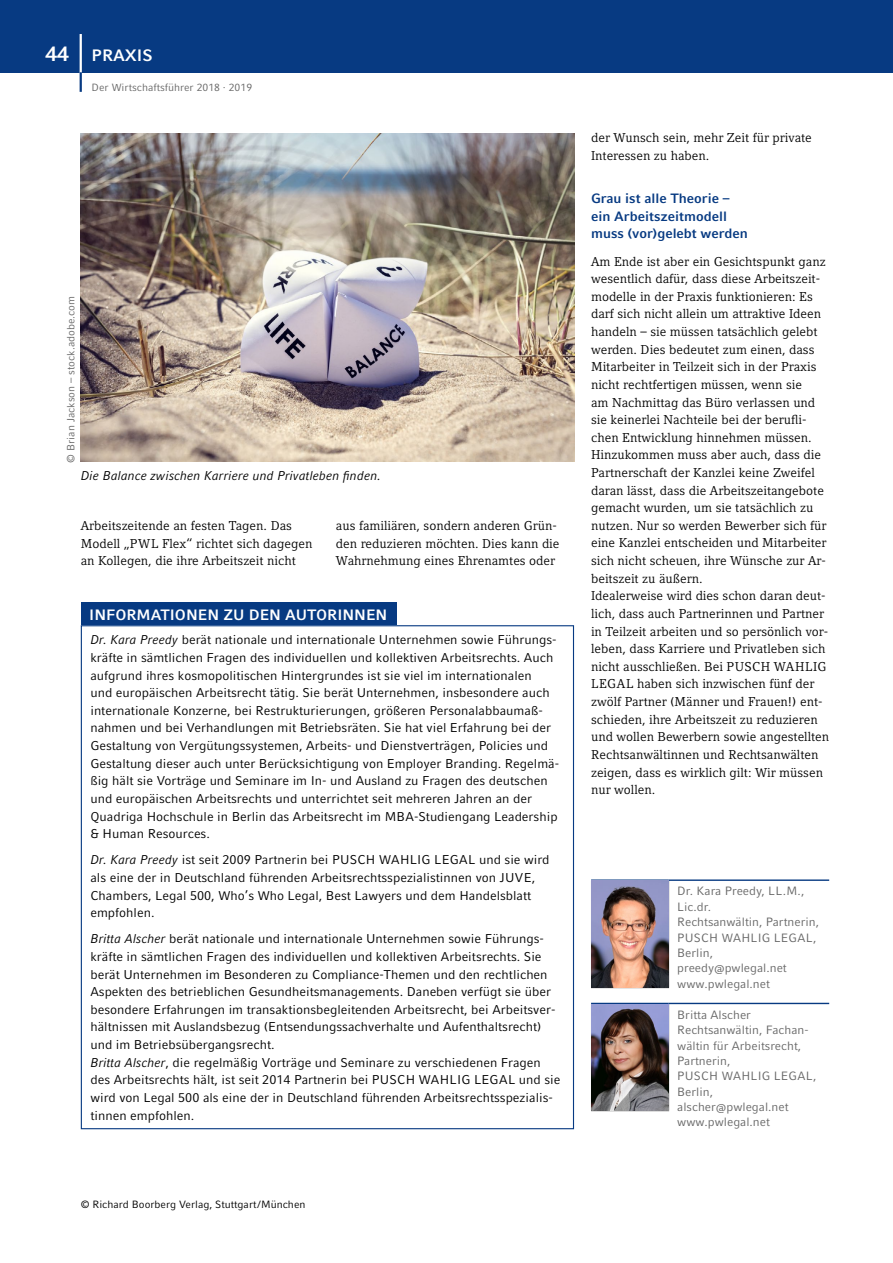
<style>
.page{position:relative;width:893px;height:1263px;background:#fff}
.page>*{position:absolute;margin:0;border:0;box-sizing:border-box;transform-origin:0 0}
.t1{font:700 16.5px "Compatil Fact LT Pro";color:#fff}
.t2{font:700 15px "Compatil Fact LT Pro";color:#fff}
.t3{font:700 13.5px/17.7px "Compatil Fact LT Pro";color:#073a82}
.t4{font:12.75px/17.5px "Compatil Fact LT Pro";color:#000}
.t5{font:12.75px/17.5px "Compatil Letter LT Pro";color:#000}
.t6{font:italic 12.75px "Compatil Fact LT Pro";color:#000}
.t7{font:12px/15.3px "Compatil Fact LT Pro";color:#676767}
.t8{font:10.5px "Compatil Fact LT Pro";color:#676767}
.t9{font:10.5px "Compatil Fact LT Pro";color:#000}
.s1{font-size:21px}
.s2{font-style:italic}
</style>
<div class="page">
<hr style="left:591px;top:881px;width:1px;height:106px;background:#989898">
<hr style="left:591px;top:879px;width:78px;height:2px;background:#073a82">
<hr style="left:668px;top:881px;width:1px;height:106px;background:#989898">
<hr style="left:669px;top:879px;width:160px;height:2px;background:#073a82">
<hr style="left:591px;top:987px;width:78px;height:1px;background:#989898">
<img style="left:592px;top:881px;width:76px;height:106px">
<hr style="left:591px;top:1004px;width:1px;height:106px;background:#989898">
<hr style="left:668px;top:1004px;width:1px;height:106px;background:#989898">
<hr style="left:591px;top:1003px;width:78px;height:1px;background:#073a82">
<hr style="left:591px;top:1110px;width:78px;height:1px;background:#989898">
<hr style="left:669px;top:1003px;width:160px;height:1px;background:#073a82">
<img style="left:592px;top:1004px;width:76px;height:106px">
<img style="left:81px;top:133px;width:493px;height:329px">
<div style="left:81px;top:603px;width:315px;height:22px;background:#073a82"></div>
<div style="left:0;top:0;width:893px;height:72px;background:#073a82"></div>
<hr style="left:80px;top:34px;width:2px;height:40px;background:#fff">
<hr style="left:80px;top:72px;width:2px;height:20px;background:#073a82">
<p class="t1" style="left:46px;top:46px;width:106px"><span class="s1">44</span> Praxis</p>
<p class="t8" style="left:92px;top:81px;width:162px">Der Wirtschaftsführer 2018 · 2019</p>
<p class="t8" style="left:65px;top:463px;width:168px;rotate:-90deg">© Brian Jackson – stock.adobe.com</p>
<p class="t6" style="left:81px;top:468px;width:302px">Die Balance zwischen Karriere und Privatleben finden.</p>
<p class="t5" style="left:81px;top:517px;width:233px">Arbeitszeitende an festen Tagen. Das<br>Modell „PWL Flex“ richtet sich dagegen an Kollegen, die ihre Arbeitszeit nicht</p>
<p class="t5" style="left:336px;top:517px;width:225px">aus familiären, sondern anderen Grün&shy;den reduzieren möchten. Dies kann die<br>Wahrnehmung eines Ehrenamtes oder</p>
<p class="t2" style="left:89px;top:605px;width:72px">I NFORMATIO</p>
<p class="t2" style="left:186px;top:605px;width:131px">NEN ZU DEN AUTORI</p>
<p class="t2" style="left:342px;top:605px;width:47px">NNEN</p>
<p class="t4" style="left:90px;top:631px;width:470px"><span class="s2">Dr. Kara Preedy</span> berät nationale und internationale Unternehmen sowie Führungs&shy;kräfte in sämtlichen Fragen des individuellen und kollektiven Arbeitsrechts. Auch aufgrund ihres kosmopolitischen Hintergrundes ist sie viel im internationalen<br>und europäischen Arbeitsrecht tätig. Sie berät Unternehmen, insbesondere auch internationale Konzerne, bei Restrukturierungen, größeren Personalabbaumaß&shy;nahmen und bei Verhandlungen mit Betriebsräten. Sie hat viel Erfahrung bei der Gestaltung von Vergütungssystemen, Arbeits- und Dienstverträgen, Policies und Gestaltung dieser auch unter Berücksichtigung von Employer Branding. Regelmä&shy;ßig hält sie Vorträge und Seminare im In- und Ausland zu Fragen des deutschen und europäischen Arbeitsrechts und unterrichtet seit mehreren Jahren an der Quadriga Hochschule in Berlin das Arbeitsrecht im MBA-Studiengang Leadership &amp; Human Resources.</p>
<p class="t4" style="left:90px;top:851px;width:461px"><span class="s2">Dr. Kara Preedy</span> ist seit 2009 Partnerin bei PUSCH WAHLIG LEGAL und sie wird als eine der in Deutschland führenden Arbeitsrechtsspezialistinnen von JUVE, Chambers, Legal 500, Who’s Who Legal, Best Lawyers und dem Handelsblatt empfohlen.</p>
<p class="t4" style="left:90px;top:930px;width:471px"><span class="s2">Britta Alscher</span> berät nationale und internationale Unternehmen sowie Führungs&shy;kräfte in sämtlichen Fragen des individuellen und kollektiven Arbeitsrechts. Sie berät Unternehmen im Besonderen zu Compliance-Themen und den rechtlichen Aspekten des betrieblichen Gesundheitsmanagements. Daneben verfügt sie über besondere Erfahrungen im transaktionsbegleitenden Arbeitsrecht, bei Arbeitsver&shy;hältnissen mit Auslandsbezug (Entsendungssachverhalte und Aufenthaltsrecht) und im Betriebsübergangsrecht.<br><span class="s2">Britta Alscher</span>, die regelmäßig Vorträge und Seminare zu verschiedenen Fragen des Arbeitsrechts hält, ist seit 2014 Partnerin bei PUSCH WAHLIG LEGAL und sie wird von Legal 500 als eine der in Deutschland führenden Arbeitsrechtsspezialis&shy;tinnen empfohlen.</p>
<p class="t9" style="left:81px;top:1198px;width:226px">© Richard Boorberg Verlag, Stuttgart/München</p>
<p class="t5" style="left:591px;top:129px;width:222px">der Wunsch sein, mehr Zeit für private<br>Interessen zu haben.</p>
<p class="t3" style="left:591px;top:189px;width:158px">Grau ist alle Theorie – ein Arbeitszeitmodell muss (vor)gelebt werden</p>
<p class="t5" style="left:591px;top:252px;width:240px">Am Ende ist aber ein Gesichtspunkt ganz wesentlich dafür, dass diese Arbeitszeit&shy;modelle in der Praxis funktionieren: Es darf sich nicht allein um attraktive Ideen handeln – sie müssen tatsächlich gelebt werden. Dies bedeutet zum einen, dass Mitarbeiter in Teilzeit sich in der Praxis nicht rechtfertigen müssen, wenn sie<br>am Nachmittag das Büro verlassen und sie keinerlei Nachteile bei der berufli&shy;chen Entwicklung hinnehmen müssen.<br>Hinzukommen muss aber auch, dass die Partnerschaft der Kanzlei keine Zweifel daran lässt, dass die Arbeitszeitangebote gemacht wurden, um sie tatsächlich zu nutzen. Nur so werden Bewerber sich für eine Kanzlei entscheiden und Mitarbeiter sich nicht scheuen, ihre Wünsche zur Ar&shy;beitszeit zu äußern.<br>Idealerweise wird dies schon daran deut&shy;lich, dass auch Partnerinnen und Partner in Teilzeit arbeiten und so persönlich vor&shy;leben, dass Karriere und Privatleben sich nicht ausschließen. Bei PUSCH WAHLIG LEGAL haben sich inzwischen fünf der zwölf Partner (Männer und Frauen!) ent&shy;schieden, ihre Arbeitszeit zu reduzieren und wollen Bewerbern sowie angestellten Rechtsanwältinnen und Rechtsanwälten zeigen, dass es wirklich gilt: Wir müssen nur wollen.</p>
<p class="t7" style="left:677px;top:884px;width:143px">Dr. Kara Preedy, LL.M.,<br>Lic.dr.<br>Rechtsanwältin, Partnerin,<br>PUSCH WAHLIG LEGAL,<br>Berlin, preedy@pwlegal.net www.pwlegal.net</p>
<p class="t7" style="left:677px;top:1007px;width:141px">Britta Alscher<br>Rechtsanwältin, Fachan&shy;wältin für Arbeitsrecht,<br>Partnerin,<br>PUSCH WAHLIG LEGAL,<br>Berlin, alscher@pwlegal.net www.pwlegal.net</p>
</div>
